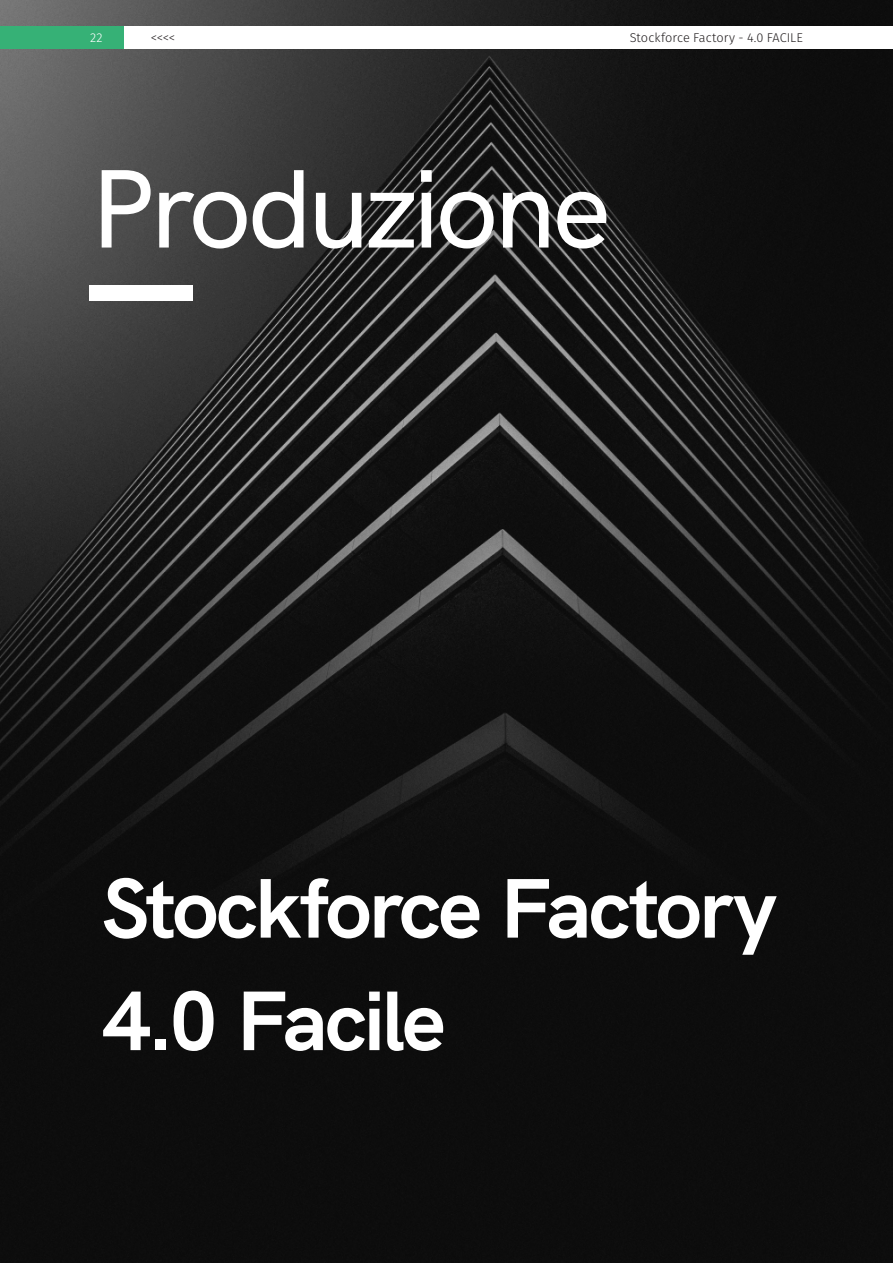
<style>
.page{position:relative;width:893px;height:1263px;background:#fff}
.page>*{position:absolute;margin:0;border:0;box-sizing:border-box;transform-origin:0 0}
.t1{font:500 111px "HK Grotesk";letter-spacing:-.045em;color:#fff}
.t2{font:700 84px/112.5px "HK Grotesk";letter-spacing:-.035em;color:#fff}
.t3{font:300 12.75px "Fira Sans";color:#231f20}
.t4{font:300 12.75px "Fira Sans";color:#fff}
</style>
<div class="page">
<img style="left:0;top:0;width:893px;height:1263px">
<div style="left:89px;top:286px;width:104px;height:15px;background:#fff"></div>
<div style="left:0;top:26px;width:124px;height:23px;background:#36b176"></div>
<div style="left:124px;top:26px;width:769px;height:23px;background:#fff"></div>
<p class="t4" style="left:90px;top:28px;width:14px">22</p>
<p class="t3" style="left:151px;top:28px;width:26px">&lt;&lt;&lt;&lt;</p>
<p class="t3" style="left:630px;top:28px;width:175px">Stockforce Factory - 4.0 FACILE</p>
<h1 class="t1" style="left:90px;top:123px;width:523px">Produzione</h1>
<h2 class="t2" style="left:102px;top:845px;width:676px">Stockforce Factory<br>4.0 Facile</h2>
</div>
